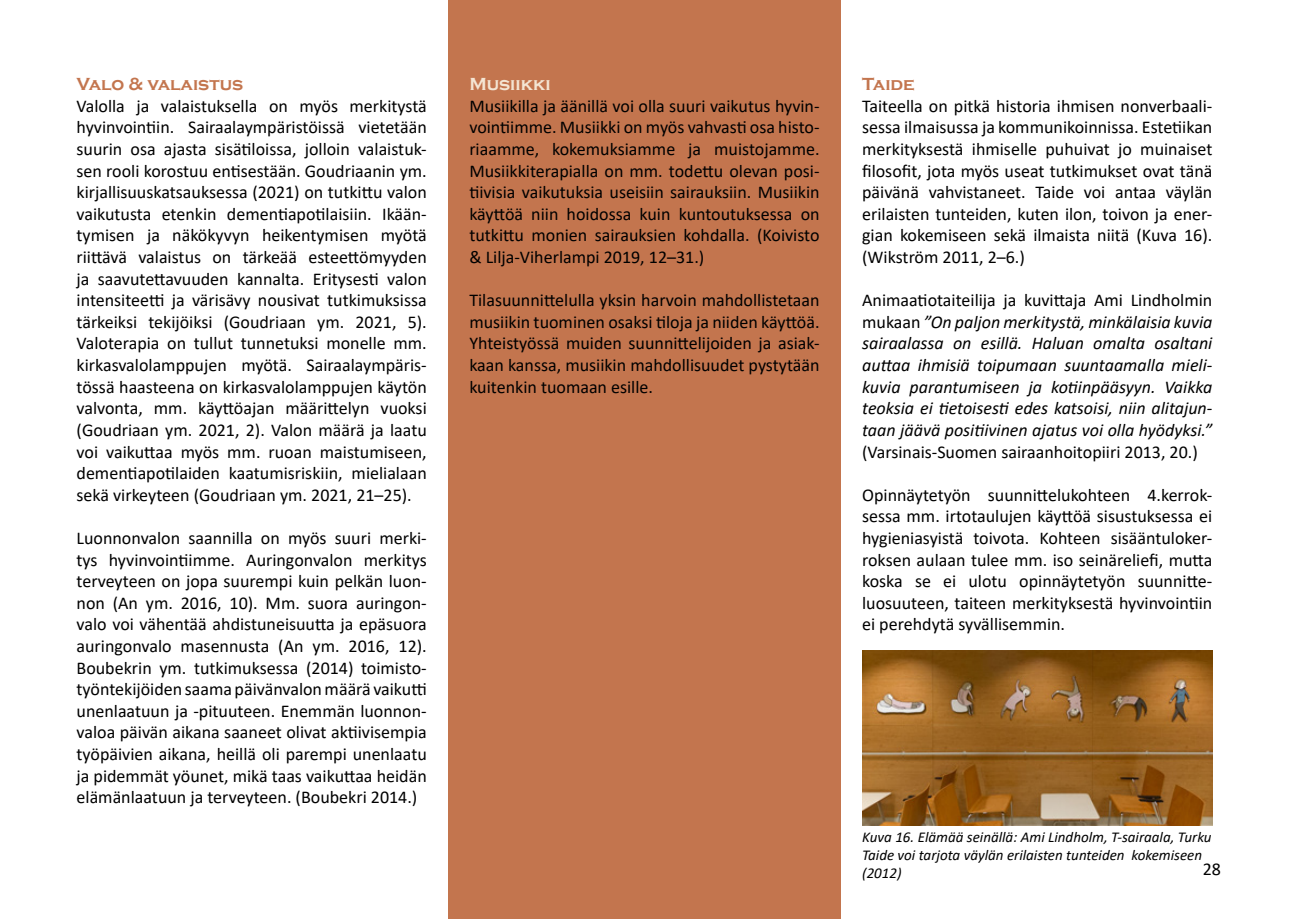
<style>
.page{position:relative;width:1289px;height:919px;background:#fff}
.page>*{position:absolute;margin:0;border:0;box-sizing:border-box;transform-origin:0 0}
.t1{font:18px/21.6px "Calibri";color:#000;text-align:justify}
.t2{font:italic 18px/21.6px "Calibri";color:#000;text-align:justify}
.t3{font:700 18px "Copperplate Gothic";color:#c3754e}
.t4{font:700 18px "Copperplate Gothic";color:#f4e5d3}
.t5{font:italic 15px/18px "Calibri";color:#000}
.s1{font-style:normal}
</style>
<div class="page">
<div style="left:448px;top:0;width:392px;height:918px;background:#c3754e"></div>
<img style="left:862px;top:651px;width:350px;height:174px">
<p class="t3" style="left:77px;top:74px;width:168px">Valo &amp; valaistus</p>
<p class="t1" style="left:77px;top:94px;width:352px">Valolla ja valaistuksella on myös merkitystä hyvinvointiin. Sairaalaympäristöissä vietetään suurin osa ajasta sisätiloissa, jolloin valaistuk&shy;sen rooli korostuu entisestään. Goudriaanin ym. kirjallisuuskatsauksessa (2021) on tutkittu valon vaikutusta etenkin dementiapotilaisiin. Ikään&shy;tymisen ja näkökyvyn heikentymisen myötä riittävä valaistus on tärkeää esteettömyyden ja saavutettavuuden kannalta. Eritysesti valon intensiteetti ja värisävy nousivat tutkimuksissa tärkeiksi tekijöiksi (Goudriaan ym. 2021, 5).<br>Valoterapia on tullut tunnetuksi monelle mm. kirkasvalolamppujen myötä. Sairaalaympäris&shy;tössä haasteena on kirkasvalolamppujen käytön valvonta, mm. käyttöajan määrittelyn vuoksi (Goudriaan ym. 2021, 2). Valon määrä ja laatu voi vaikuttaa myös mm. ruoan maistumiseen, dementiapotilaiden kaatumisriskiin, mielialaan sekä virkeyteen (Goudriaan ym. 2021, 21–25).</p>
<p class="t1" style="left:77px;top:526px;width:352px">Luonnonvalon saannilla on myös suuri merki&shy;tys hyvinvointiimme. Auringonvalon merkitys terveyteen on jopa suurempi kuin pelkän luon&shy;non (An ym. 2016, 10). Mm. suora auringon&shy;valo voi vähentää ahdistuneisuutta ja epäsuora auringonvalo masennusta (An ym. 2016, 12).<br>Boubekrin ym. tutkimuksessa (2014) toimisto&shy;työntekijöiden saama päivänvalon määrä vaikutti unenlaatuun ja -pituuteen. Enemmän luonnon&shy;valoa päivän aikana saaneet olivat aktiivisempia työpäivien aikana, heillä oli parempi unenlaatu ja pidemmät yöunet, mikä taas vaikuttaa heidän elämänlaatuun ja terveyteen. (Boubekri 2014.)</p>
<p class="t4" style="left:469px;top:74px;width:83px">Musiikki</p>
<p class="t1" style="left:469px;top:94px;width:352px">Musiikilla ja äänillä voi olla suuri vaikutus hyvin&shy;vointiimme. Musiikki on myös vahvasti osa histo&shy;riaamme, kokemuksiamme ja muistojamme.<br>Musiikkiterapialla on mm. todettu olevan posi&shy;tiivisia vaikutuksia useisiin sairauksiin. Musiikin käyttöä niin hoidossa kuin kuntoutuksessa on tutkittu monien sairauksien kohdalla. (Koivisto &amp; Lilja-Viherlampi 2019, 12–31.)</p>
<p class="t1" style="left:469px;top:289px;width:352px">Tilasuunnittelulla yksin harvoin mahdollistetaan musiikin tuominen osaksi tiloja ja niiden käyttöä.<br>Yhteistyössä muiden suunnittelijoiden ja asiak&shy;kaan kanssa, musiikin mahdollisuudet pystytään kuitenkin tuomaan esille.</p>
<p class="t3" style="left:862px;top:74px;width:54px">Taide</p>
<p class="t1" style="left:862px;top:94px;width:352px">Taiteella on pitkä historia ihmisen nonverbaali&shy;sessa ilmaisussa ja kommunikoinnissa. Estetiikan merkityksestä ihmiselle puhuivat jo muinaiset filosofit, jota myös useat tutkimukset ovat tänä päivänä vahvistaneet. Taide voi antaa väylän erilaisten tunteiden, kuten ilon, toivon ja ener&shy;gian kokemiseen sekä ilmaista niitä (Kuva 16). (Wikström 2011, 2–6.)</p>
<p class="t2" style="left:862px;top:288px;width:352px"><span class="s1">Animaatiotaiteilija ja kuvittaja Ami Lindholmin mukaan</span> ”On paljon merkitystä, minkälaisia kuvia sairaalassa on esillä. Haluan omalta osaltani auttaa ihmisiä toipumaan suuntaamalla mieli&shy;kuvia parantumiseen ja kotiinpääsyyn. Vaikka teoksia ei tietoisesti edes katsoisi, niin alitajun&shy;taan jäävä positiivinen ajatus voi olla hyödyksi.”</p>
<p class="t1" style="left:862px;top:440px;width:337px">(Varsinais-Suomen sairaanhoitopiiri 2013, 20.)</p>
<p class="t1" style="left:862px;top:483px;width:352px">Opinnäytetyön suunnittelukohteen 4.kerrok&shy;sessa mm. irtotaulujen käyttöä sisustuksessa ei hygieniasyistä toivota. Kohteen sisääntuloker&shy;roksen aulaan tulee mm. iso seinäreliefi, mutta koska se ei ulotu opinnäytetyön suunnitte&shy;luosuuteen, taiteen merkityksestä hyvinvointiin ei perehdytä syvällisemmin.</p>
<p class="t5" style="left:862px;top:827px;width:351px">Kuva 16. Elämää seinällä: Ami Lindholm, T-sairaala, Turku<br>Taide voi tarjota väylän erilaisten tunteiden kokemiseen (2012)</p>
<p class="t1" style="left:1202px;top:857px;width:20px">28</p>
</div>
